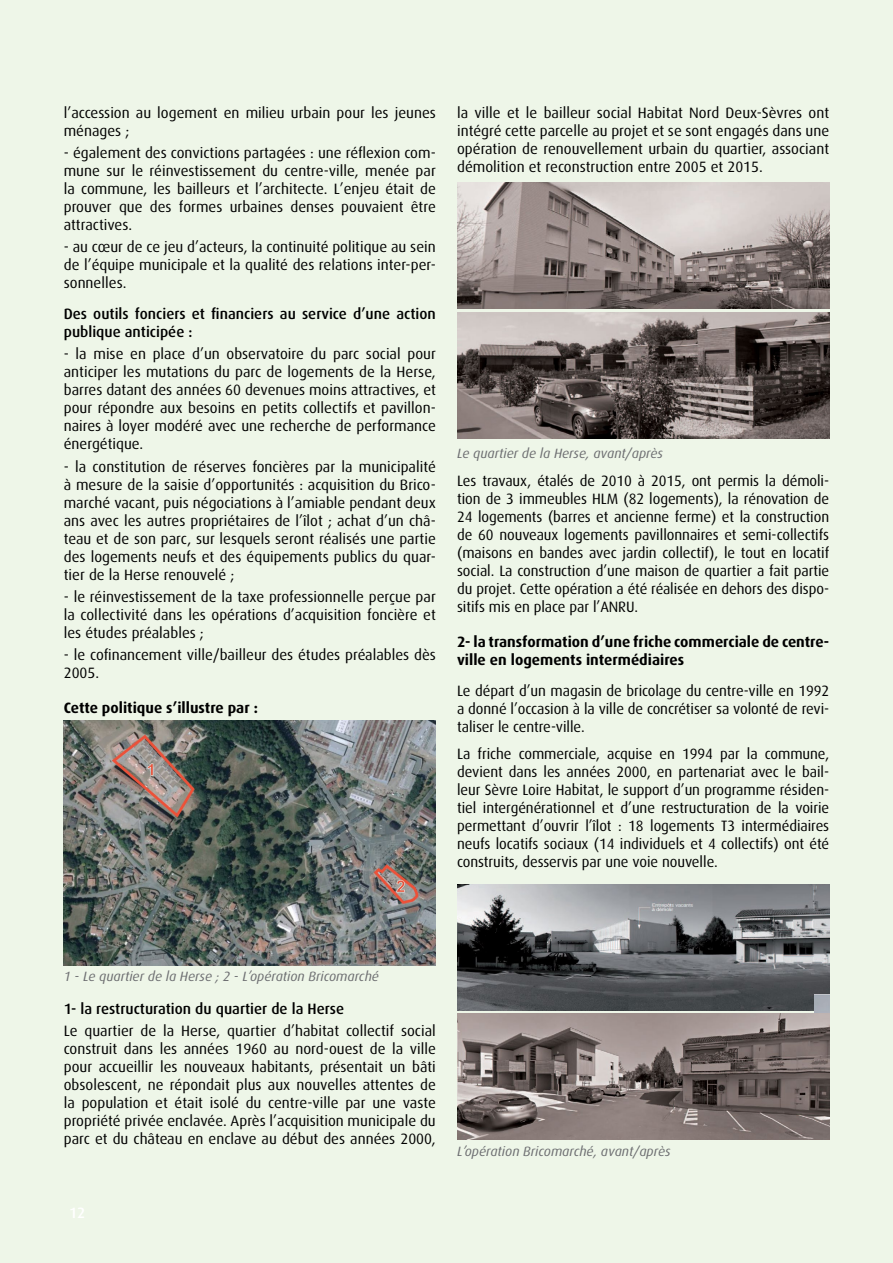
<style>
.page{position:relative;width:893px;height:1263px;background:#eef6e8}
.page>*{position:absolute;margin:0;border:0;box-sizing:border-box;transform-origin:0 0}
.t1{font:15px/18px "Dax OT";color:#000;text-align:justify}
.t2{font:700 15px/18px "Dax OT";color:#000}
.t3{font:500 15px/18px "Dax OT";color:#000}
.t4{font:500 15px "Dax OT";color:#fff}
.t5{font:italic 13.5px "Dax OT";color:#6d6e71}
</style>
<div class="page">
<img style="left:64px;top:721px;width:372px;height:244px">
<img style="left:457px;top:183px;width:372px;height:125px">
<img style="left:457px;top:312px;width:372px;height:126px">
<img style="left:457px;top:884px;width:372px;height:126px">
<img style="left:815px;top:995px;width:14px;height:18px">
<img style="left:457px;top:1013px;width:372px;height:126px">
<p class="t1" style="left:64px;top:104px;width:374px">l’accession au logement en milieu urbain pour les jeunes ménages ;</p>
<p class="t1" style="left:64px;top:144px;width:374px">- également des convictions partagées : une réflexion com&shy;mune sur le réinvestissement du centre-ville, menée par la commune, les bailleurs et l’architecte. L’enjeu était de prouver que des formes urbaines denses pouvaient être attractives.</p>
<p class="t1" style="left:64px;top:238px;width:374px">- au cœur de ce jeu d’acteurs, la continuité politique au sein de l’équipe municipale et la qualité des relations inter-per&shy;sonnelles.</p>
<p class="t3" style="left:64px;top:305px;width:374px">Des outils fonciers et financiers au service d’une action publique anticipée :</p>
<p class="t1" style="left:64px;top:345px;width:374px">- la mise en place d’un observatoire du parc social pour anticiper les mutations du parc de logements de la Herse, barres datant des années 60 devenues moins attractives, et pour répondre aux besoins en petits collectifs et pavillon&shy;naires à loyer modéré avec une recherche de performance énergétique.</p>
<p class="t1" style="left:64px;top:458px;width:374px">- la constitution de réserves foncières par la municipalité à mesure de la saisie d’opportunités : acquisition du Brico&shy;marché vacant, puis négociations à l’amiable pendant deux ans avec les autres propriétaires de l’îlot ; achat d’un châ&shy;teau et de son parc, sur lesquels seront réalisés une partie des logements neufs et des équipements publics du quar&shy;tier de la Herse renouvelé ;</p>
<p class="t1" style="left:64px;top:588px;width:374px">- le réinvestissement de la taxe professionnelle perçue par la collectivité dans les opérations d’acquisition foncière et les études préalables ;</p>
<p class="t1" style="left:64px;top:646px;width:374px">- le cofinancement ville/bailleur des études préalables dès<br>2005.</p>
<p class="t2" style="left:64px;top:699px;width:196px">Cette politique s’illustre par :</p>
<p class="t1" style="left:457px;top:104px;width:374px">la ville et le bailleur social Habitat Nord Deux-Sèvres ont intégré cette parcelle au projet et se sont engagés dans une opération de renouvellement urbain du quartier, associant démolition et reconstruction entre 2005 et 2015.</p>
<p class="t5" style="left:457px;top:446px;width:207px">Le quartier de la Herse, avant/après</p>
<p class="t1" style="left:457px;top:472px;width:374px">Les travaux, étalés de 2010 à 2015, ont permis la démoli&shy;tion de 3 immeubles HLM (82 logements), la rénovation de 24 logements (barres et ancienne ferme) et la construction de 60 nouveaux logements pavillonnaires et semi-collectifs (maisons en bandes avec jardin collectif), le tout en locatif social. La construction d’une maison de quartier a fait partie du projet. Cette opération a été réalisée en dehors des dispo&shy;sitifs mis en place par l’ANRU.</p>
<p class="t2" style="left:457px;top:633px;width:374px">2- la transformation d’une friche commerciale de centre&shy;ville en logements intermédiaires</p>
<p class="t1" style="left:457px;top:682px;width:374px">Le départ d’un magasin de bricolage du centre-ville en 1992 a donné l’occasion à la ville de concrétiser sa volonté de revi&shy;taliser le centre-ville.</p>
<p class="t1" style="left:457px;top:745px;width:374px">La friche commerciale, acquise en 1994 par la commune, devient dans les années 2000, en partenariat avec le bail&shy;leur Sèvre Loire Habitat, le support d’un programme résiden&shy;tiel intergénérationnel et d’une restructuration de la voirie permettant d’ouvrir l’îlot : 18 logements T3 intermédiaires neufs locatifs sociaux (14 individuels et 4 collectifs) ont été construits, desservis par une voie nouvelle.</p>
<p class="t5" style="left:64px;top:968px;width:317px">1 - Le quartier de la Herse ; 2 - L’opération Bricomarché</p>
<p class="t3" style="left:64px;top:1000px;width:282px">1- la restructuration du quartier de la Herse</p>
<p class="t1" style="left:64px;top:1022px;width:374px">Le quartier de la Herse, quartier d’habitat collectif social construit dans les années 1960 au nord-ouest de la ville pour accueillir les nouveaux habitants, présentait un bâti obsolescent, ne répondait plus aux nouvelles attentes de la population et était isolé du centre-ville par une vaste propriété privée enclavée. Après l’acquisition municipale du parc et du château en enclave au début des années 2000,</p>
<p class="t4" style="left:69px;top:1204px;width:18px">12</p>
<p class="t5" style="left:457px;top:1144px;width:215px">L’opération Bricomarché, avant/après</p>
</div>
